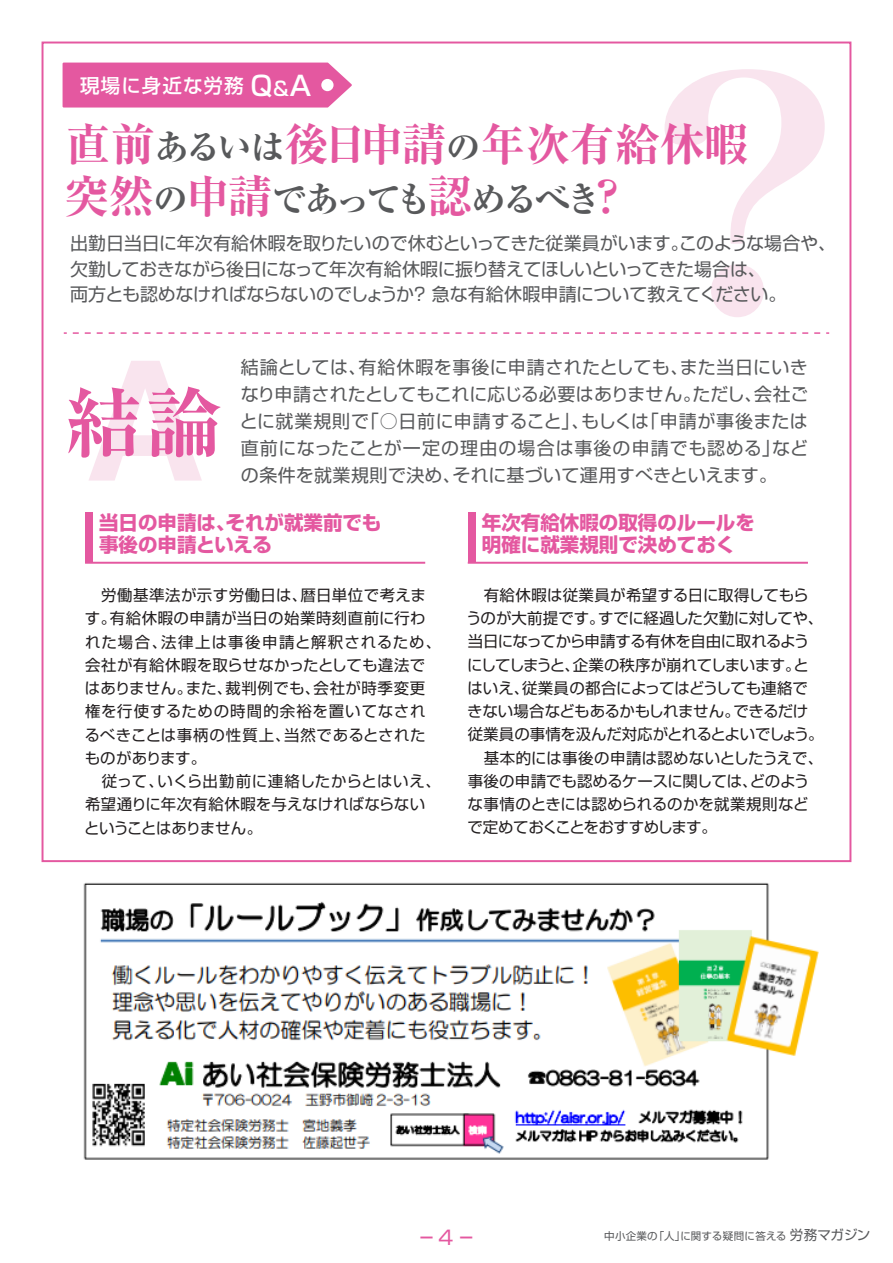
<style>
.page{position:relative;width:893px;height:1263px;background:#fff}
.page>*{position:absolute;margin:0;border:0;box-sizing:border-box;transform-origin:0 0}
.t1{font:700 expanded 76.65px "Ryumin Pro";color:#e458a0}
.t2{font:700 expanded 45px "Ryumin Pro";letter-spacing:-.005em;color:#e458a0}
.t3{font:700 expanded 34.5px "Ryumin Pro";letter-spacing:-.09em;color:#58595b}
.t4{font:700 19.5px/22.5px "Shin Go Pro";color:#e458a0}
.t5{font:500 19.5px "Shin Go Pro";letter-spacing:.055em;color:#fff}
.t6{font:19.5px "Shin Go Pro";color:#e458a0;scale:.7 1}
.t7{font:18px/27px "Shin Go Pro";letter-spacing:-.005em;color:#58595b;text-align:justify}
.t8{font:18px "Shin Go Pro";letter-spacing:.02em;color:#58595b}
.t9{font:15.45px/23.2px "Shin Go Pro";letter-spacing:-.015em;color:#231f20}
.t10{font:15.45px/23.2px "Shin Go Pro";letter-spacing:.03em;color:#231f20}
.t11{font:10.5px "Shin Go Pro";letter-spacing:.02em;color:#58595b}
.s1{font-size:27px}
.s2{font-size:34.5px;color:#58595b}
.s3{font-size:45px;color:#e458a0}
.s4{font-size:13.5px}
</style>
<div class="page">
<svg style="left:63px;top:63px;width:289px;height:45px;background:#e561a5"></svg>
<svg style="left:664px;top:69px;width:161px;height:248px"></svg>
<svg style="left:89px;top:361px;width:113px;height:120px"></svg>
<svg style="left:64px;top:332px;width:756px;height:2px"></svg>
<div style="left:85px;top:512px;width:8px;height:51px;background:#e458a0"></div>
<hr style="left:85px;top:562px;width:340px;height:2px;background:#e458a0">
<div style="left:468px;top:512px;width:7px;height:51px;background:#e458a0"></div>
<hr style="left:468px;top:562px;width:340px;height:2px;background:#e458a0">
<img style="left:83px;top:882px;width:736px;height:278px">
<p class="t5" style="left:80px;top:70px;width:233px">現場に身近な労務 <span class="s1">Q</span>&amp;<span class="s1">A</span></p>
<h2 class="t2" style="left:66px;top:109px;width:685px">直前<span class="s2">あるいは</span>後日申請<span class="s2">の</span>年次有給休暇</h2>
<h3 class="t3" style="left:64px;top:172px;width:567px"><span class="s3">突然</span>の<span class="s3">申請</span>であっても<span class="s3">認</span>めるべき<span class="s3">？</span></h3>
<p class="t7" style="left:70px;top:228px;width:768px;line-height:25.5px;text-align:left">出勤日当日に年次有給休暇を取りたいので休むといってきた従業員がいます。このような場合や、欠勤しておきながら後日になって年次有給休暇に振り替えてほしいといってきた場合は、<br>両方とも認めなければならないのでしょうか？ 急な有給休暇申請について教えてください。</p>
<h1 class="t1" style="left:65px;top:363px;width:158px">結論</h1>
<p class="t7" style="left:240px;top:352px;width:570px">結論としては、有給休暇を事後に申請されたとしても、また当日にいきなり申請されたとしてもこれに応じる必要はありません。ただし、会社ごとに就業規則で「○日前に申請すること」、もしくは「申請が事後または直前になったことが一定の理由の場合は事後の申請でも認める」など</p>
<p class="t8" style="left:241px;top:460px;width:538px">の条件を就業規則で決め、それに基づいて運用すべきといえます。</p>
<p class="t4" style="left:99px;top:509px;width:284px">当日の申請は、それが就業前でも事後の申請といえる</p>
<p class="t4" style="left:482px;top:509px;width:274px">年次有給休暇の取得のルールを明確に就業規則で決めておく</p>
<p class="t10" style="left:84px;top:582px;width:358px">　労働基準法が示す労働日は、暦日単位で考えます。有給休暇の申請が当日の始業時刻直前に行われた場合、法律上は事後申請と解釈されるため、会社が有給休暇を取らせなかったとしても違法ではありません。また、裁判例でも、会社が時季変更権を行使するための時間的余裕を置いてなされるべきことは事柄の性質上、当然であるとされたものがあります。<br>　従って、いくら出勤前に連絡したからとはいえ、希望通りに年次有給休暇を与えなければならないということはありません。</p>
<p class="t9" style="left:466px;top:581px;width:359px">　有給休暇は従業員が希望する日に取得してもらうのが大前提です。すでに経過した欠勤に対してや、当日になってから申請する有休を自由に取れるようにしてしまうと、企業の秩序が崩れてしまいます。とはいえ、従業員の都合によってはどうしても連絡できない場合などもあるかもしれません。できるだけ従業員の事情を汲んだ対応がとれるとよいでしょう。　基本的には事後の申請は認めないとしたうえで、事後の申請でも認めるケースに関しては、どのような事情のときには認められるのかを就業規則などで定めておくことをおすすめします。</p>
<p class="t6" style="left:420px;top:1221px;width:77px">ー4ー</p>
<p class="t11" style="left:604px;top:1227px;width:268px">中小企業の「人」に関する疑問に答える <span class="s4">労務マガジン</span></p>
</div>
